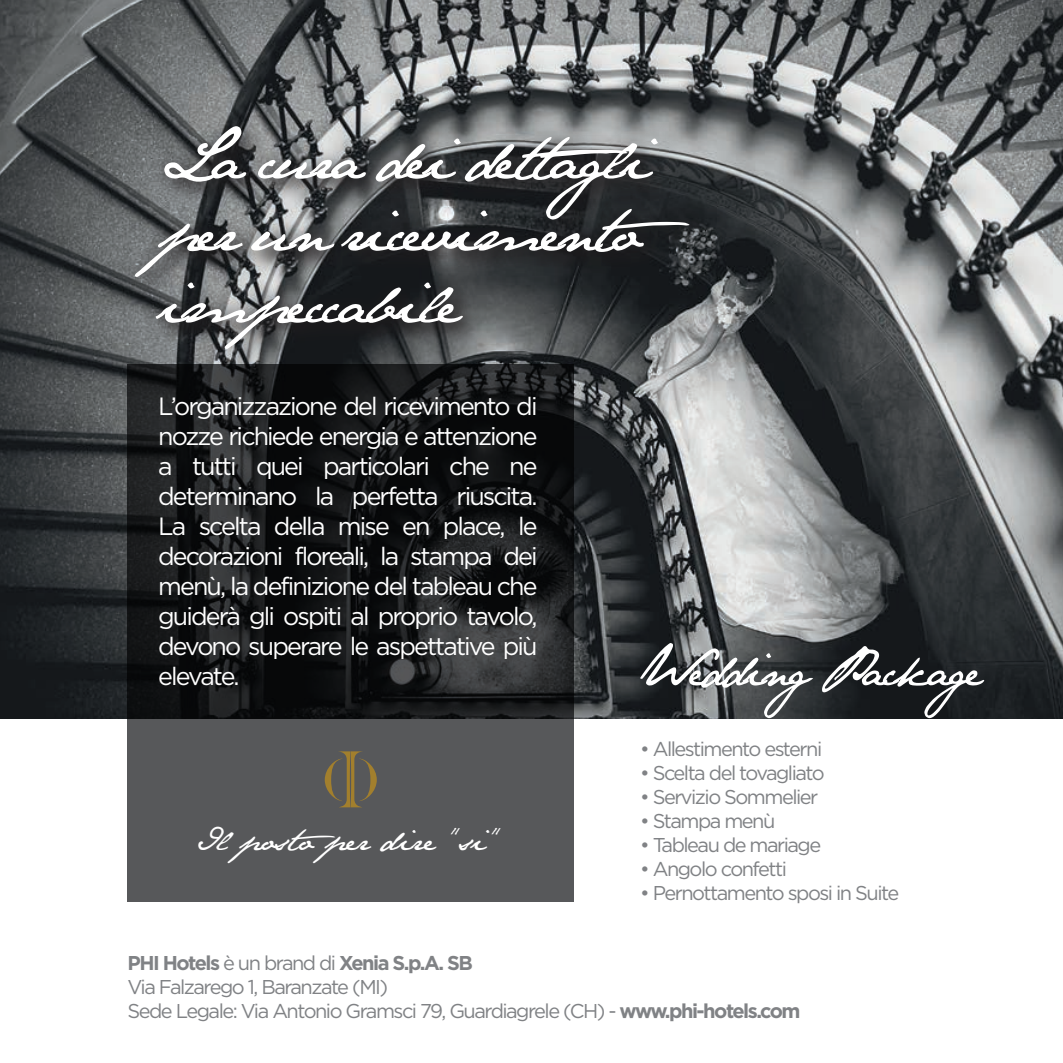
<style>
.page{position:relative;width:1063px;height:1063px;background:#fff}
.page>*{position:absolute;margin:0;border:0;box-sizing:border-box;transform-origin:0 0}
.t1{font:60px/72px "Jane Austen";letter-spacing:-.075em;color:#fff}
.t2{font:30px "Jane Austen";color:#fff}
.t3{font:25px/30px "Gotham";letter-spacing:-.075em;color:#fff;text-align:justify}
.t4{font:20px/24px "Gotham";letter-spacing:-.075em;color:#808285}
.s1{font-weight:700}
</style>
<div class="page">
<img style="left:0;top:0;width:1063px;height:718px">
<div style="left:132px;top:124px;width:579px;height:248px;background:#231f20;opacity:.75"></div>
<div style="left:120px;top:111px;width:582px;height:253px;background:#231f20;opacity:.75"></div>
<svg style="left:640px;top:643px;width:344px;height:75px;background:#4e5153"></svg>
<svg style="left:128px;top:364px;width:446px;height:537px;background:#2b2d2e"></svg>
<svg style="left:325px;top:751px;width:52px;height:56px;background:#6b624d"></svg>
<h1 class="t1" style="left:158px;top:122px;width:533px">La cura dei dettagli per un ricevimento impeccabile</h1>
<p class="t3" style="left:158px;top:391px;width:381px">L’organizzazione del ricevimento di nozze richiede energia e attenzione a tutti quei particolari che ne determinano la perfetta riuscita.<br>La scelta della mise en place, le decorazioni floreali, la stampa dei menù, la definizione del tableau che guiderà gli ospiti al proprio tavolo, devono superare le aspettative più elevate.</p>
<p class="t2" style="left:195px;top:822px;width:307px">Il posto per dire “si”</p>
<p class="t4" style="left:640px;top:736px;width:184px">• Allestimento esterni</p>
<p class="t4" style="left:640px;top:760px;width:186px">• Scelta del tovagliato</p>
<p class="t4" style="left:640px;top:784px;width:180px">• Servizio Sommelier</p>
<p class="t4" style="left:640px;top:808px;width:137px">• Stampa menù</p>
<p class="t4" style="left:640px;top:832px;width:183px">• Tableau de mariage</p>
<p class="t4" style="left:640px;top:856px;width:148px">• Angolo confetti</p>
<p class="t4" style="left:640px;top:880px;width:261px">• Pernottamento sposi in Suite</p>
<p class="t4" style="left:128px;top:951px;width:675px"><span class="s1">PHI Hotels</span> è un brand di <span class="s1">Xenia S.p.A. SB<br></span>Via Falzarego 1, Baranzate (MI)<br>Sede Legale: Via Antonio Gramsci 79, Guardiagrele (CH) - <span class="s1">www.phi-hotels.com</span></p>
</div>
